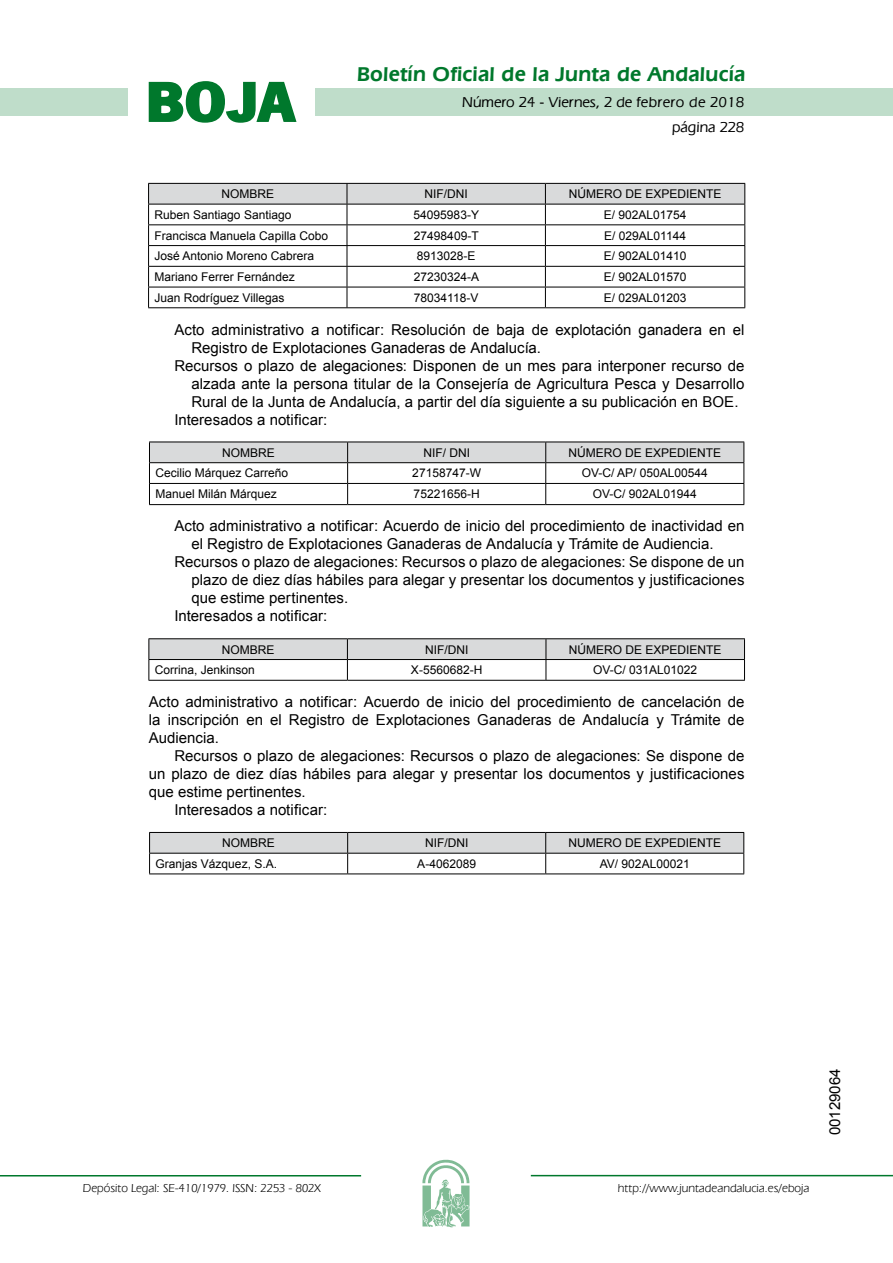
<style>
.page{position:relative;width:893px;height:1263px;background:#fff}
.page>*{position:absolute;margin:0;border:0;box-sizing:border-box;transform-origin:0 0}
.t1{font:700 57.75px "News Got T";color:#00782c;scale:1.14 1}
.t2{font:600 21px "Eras IT Cby BT";letter-spacing:.01em;color:#00782c}
.t3{font:15px/18px "Arial";color:#000;text-align:justify}
.t4{font:500 15px/24.5px "Eras IT Cby BT";color:#000;text-align:right}
.t5{font:12px "Arial";color:#000}
.t6{font:12px "Eras IT Cby BT";color:#000}
</style>
<div class="page">
<div style="left:315px;top:88px;width:577px;height:28px;background:#bfddca"></div>
<div style="left:0;top:88px;width:128px;height:28px;background:#bfddca"></div>
<hr style="left:0;top:1175px;width:361px;height:2px;background:#00782c">
<svg style="left:422px;top:1159px;width:47px;height:68px"></svg>
<hr style="left:531px;top:1175px;width:361px;height:1px;background:#00782c">
<svg style="left:148px;top:81px;width:149px;height:42px"></svg>
<svg style="left:148px;top:183px;width:597px;height:124px"></svg>
<hr style="left:148px;top:307px;width:199px;height:1px;background:#000">
<hr style="left:347px;top:307px;width:198px;height:1px;background:#000">
<hr style="left:545px;top:307px;width:200px;height:1px;background:#000">
<svg style="left:149px;top:442px;width:595px;height:62px"></svg>
<hr style="left:149px;top:504px;width:198px;height:1px;background:#000">
<hr style="left:347px;top:504px;width:198px;height:1px;background:#000">
<hr style="left:545px;top:504px;width:199px;height:1px;background:#000">
<hr style="left:148px;top:638px;width:199px;height:1px;background:#000">
<hr style="left:347px;top:638px;width:199px;height:1px;background:#000">
<hr style="left:546px;top:638px;width:198px;height:1px;background:#000">
<svg style="left:148px;top:639px;width:597px;height:41px"></svg>
<hr style="left:148px;top:680px;width:199px;height:1px;background:#000">
<hr style="left:347px;top:680px;width:199px;height:1px;background:#000">
<hr style="left:546px;top:680px;width:198px;height:1px;background:#000">
<svg style="left:149px;top:832px;width:595px;height:42px"></svg>
<hr style="left:149px;top:874px;width:198px;height:1px;background:#000">
<hr style="left:347px;top:874px;width:198px;height:1px;background:#000">
<hr style="left:545px;top:874px;width:199px;height:1px;background:#000">
<h1 class="t1" style="left:145px;top:68px;width:133px">BOJA</h1>
<h2 class="t2" style="left:357px;top:62px;width:390px">Boletín Oficial de la Junta de Andalucía</h2>
<p class="t4" style="left:462px;top:90px;width:284px">Número 24 - Viernes, 2 de febrero de 2018 página 228</p>
<p class="t5" style="left:221px;top:186px;width:54px">NOMBRE</p>
<p class="t5" style="left:424px;top:186px;width:45px">NIF/DNI</p>
<p class="t5" style="left:568px;top:186px;width:154px">NÚMERO DE EXPEDIENTE</p>
<p class="t5" style="left:154px;top:207px;width:138px">Ruben Santiago Santiago</p>
<p class="t5" style="left:413px;top:207px;width:67px">54095983-Y</p>
<p class="t5" style="left:603px;top:207px;width:84px">E/ 902AL01754</p>
<p class="t5" style="left:154px;top:228px;width:175px">Francisca Manuela Capilla Cobo</p>
<p class="t5" style="left:414px;top:228px;width:66px">27498409-T</p>
<p class="t5" style="left:604px;top:228px;width:83px">E/ 029AL01144</p>
<p class="t5" style="left:154px;top:248px;width:161px">José Antonio Moreno Cabrera</p>
<p class="t5" style="left:417px;top:248px;width:60px">8913028-E</p>
<p class="t5" style="left:603px;top:248px;width:84px">E/ 902AL01410</p>
<p class="t5" style="left:154px;top:269px;width:142px">Mariano Ferrer Fernández</p>
<p class="t5" style="left:414px;top:269px;width:67px">27230324-A</p>
<p class="t5" style="left:603px;top:269px;width:84px">E/ 902AL01570</p>
<p class="t5" style="left:154px;top:290px;width:131px">Juan Rodríguez Villegas</p>
<p class="t5" style="left:414px;top:290px;width:66px">78034118-V</p>
<p class="t5" style="left:603px;top:290px;width:84px">E/ 029AL01203</p>
<p class="t3" style="left:174px;top:320px;width:571px">Acto administrativo a notificar: Resolución de baja de explotación ganadera en el</p>
<p class="t3" style="left:191px;top:338px;width:351px">Registro de Explotaciones Ganaderas de Andalucía.</p>
<p class="t3" style="left:174px;top:356px;width:571px">Recursos o plazo de alegaciones: Disponen de un mes para interponer recurso de</p>
<p class="t3" style="left:191px;top:374px;width:554px">alzada ante la persona titular de la Consejería de Agricultura Pesca y Desarrollo</p>
<p class="t3" style="left:191px;top:392px;width:548px">Rural de la Junta de Andalucía, a partir del día siguiente a su publicación en BOE.</p>
<p class="t3" style="left:174px;top:410px;width:154px">Interesados a notificar:</p>
<p class="t5" style="left:222px;top:445px;width:54px">NOMBRE</p>
<p class="t5" style="left:423px;top:445px;width:48px">NIF/ DNI</p>
<p class="t5" style="left:568px;top:445px;width:154px">NÚMERO DE EXPEDIENTE</p>
<p class="t5" style="left:155px;top:465px;width:134px">Cecilio Márquez Carreño</p>
<p class="t5" style="left:412px;top:465px;width:70px">27158747-W</p>
<p class="t5" style="left:581px;top:465px;width:128px">OV-C/ AP/ 050AL00544</p>
<p class="t5" style="left:155px;top:486px;width:123px">Manuel Milán Márquez</p>
<p class="t5" style="left:413px;top:486px;width:68px">75221656-H</p>
<p class="t5" style="left:592px;top:486px;width:106px">OV-C/ 902AL01944</p>
<p class="t3" style="left:174px;top:517px;width:571px">Acto administrativo a notificar: Acuerdo de inicio del procedimiento de inactividad en</p>
<p class="t3" style="left:191px;top:535px;width:523px">el Registro de Explotaciones Ganaderas de Andalucía y Trámite de Audiencia.</p>
<p class="t3" style="left:174px;top:553px;width:571px">Recursos o plazo de alegaciones: Recursos o plazo de alegaciones: Se dispone de un</p>
<p class="t3" style="left:191px;top:571px;width:554px">plazo de diez días hábiles para alegar y presentar los documentos y justificaciones</p>
<p class="t3" style="left:191px;top:589px;width:158px">que estime pertinentes.</p>
<p class="t3" style="left:174px;top:607px;width:154px">Interesados a notificar:</p>
<p class="t5" style="left:222px;top:641px;width:54px">NOMBRE</p>
<p class="t5" style="left:425px;top:641px;width:45px">NIF/DNI</p>
<p class="t5" style="left:569px;top:641px;width:154px">NÚMERO DE EXPEDIENTE</p>
<p class="t5" style="left:155px;top:662px;width:102px">Corrina, Jenkinson</p>
<p class="t5" style="left:411px;top:662px;width:73px">X-5560682-H</p>
<p class="t5" style="left:593px;top:662px;width:106px">OV-C/ 031AL01022</p>
<p class="t3" style="left:149px;top:693px;width:597px">Acto administrativo a notificar: Acuerdo de inicio del procedimiento de cancelación de la inscripción en el Registro de Explotaciones Ganaderas de Andalucía y Trámite de Audiencia.</p>
<p class="t3" style="left:174px;top:747px;width:571px">Recursos o plazo de alegaciones: Recursos o plazo de alegaciones: Se dispone de</p>
<p class="t3" style="left:149px;top:765px;width:597px">un plazo de diez días hábiles para alegar y presentar los documentos y justificaciones</p>
<p class="t3" style="left:149px;top:783px;width:158px">que estime pertinentes.</p>
<p class="t3" style="left:174px;top:801px;width:154px">Interesados a notificar:</p>
<p class="t5" style="left:222px;top:835px;width:54px">NOMBRE</p>
<p class="t5" style="left:425px;top:835px;width:45px">NIF/DNI</p>
<p class="t5" style="left:568px;top:835px;width:154px">NUMERO DE EXPEDIENTE</p>
<p class="t5" style="left:155px;top:856px;width:123px">Granjas Vázquez, S.A.</p>
<p class="t5" style="left:417px;top:856px;width:60px">A-4062089</p>
<p class="t5" style="left:600px;top:856px;width:91px">AV/ 902AL00021</p>
<p class="t6" style="left:83px;top:1181px;width:239px">Depósito Legal: SE-410/1979. ISSN: 2253 - 802X</p>
<p class="t6" style="left:618px;top:1181px;width:193px">http://www.juntadeandalucia.es/eboja</p>
<p class="t3" style="left:826px;top:1135px;width:68px;rotate:-90deg">00129064</p>
</div>
